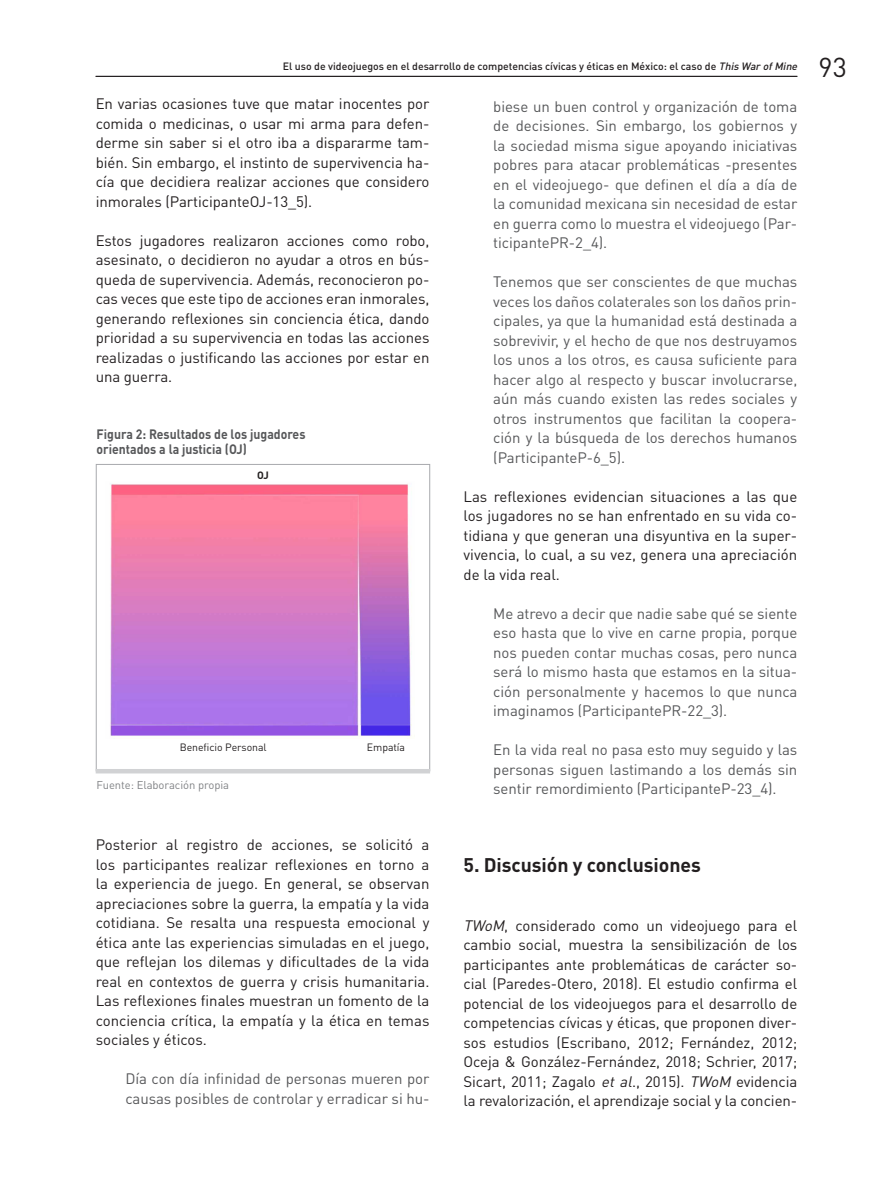
<style>
.page{position:relative;width:893px;height:1191px;background:#fff}
.page>*{position:absolute;margin:0;border:0;box-sizing:border-box;transform-origin:0 0}
.t1{font:27px "DIN Pro";color:#231f20}
.t2{font:700 19.5px "DIN Pro";letter-spacing:-.005em;color:#231f20}
.t3{font:15px/19.5px "DIN Pro";letter-spacing:-.005em;color:#231f20;text-align:justify}
.t4{font:15px/19.5px "DIN Pro";letter-spacing:-.005em;color:#57585a;text-align:justify}
.t5{font:700 13.5px/15px "DIN Pro";color:#57585a;scale:.91 1}
.t6{font:11.25px "DIN Pro";letter-spacing:-.005em;color:#808285}
.t7{font:500 10.5px "DIN Pro";color:#231f20}
.t8{font:10.5px "DIN Pro";letter-spacing:-.005em;color:#231f20}
.t9{font:700 10.5px "DIN Pro";color:#231f20}
.s1{font-style:italic}
</style>
<div class="page">
<hr style="left:96px;top:76px;width:701px;height:1px;background:#231f20">
<hr style="left:96px;top:769px;width:334px;height:4px;background:#d1d2d4">
<img style="left:110px;top:483px;width:302px;height:254px">
<p class="t7" style="left:283px;top:57px;width:519px">El uso de videojuegos en el desarrollo de competencias cívicas y éticas en México: el caso de <span class="s1">ThisWarofMine</span></p>
<h1 class="t1" style="left:819px;top:48px;width:30px">93</h1>
<p class="t3" style="left:96px;top:93px;width:335px">En varias ocasiones tuve que matar inocentes por comida o medicinas, o usar mi arma para defen&shy;derme sin saber si el otro iba a dispararme tam&shy;bién. Sin embargo, el instinto de supervivencia ha&shy;cía que decidiera realizar acciones que considero inmorales (ParticipanteOJ-13_5).</p>
<p class="t3" style="left:96px;top:230px;width:335px">Estos jugadores realizaron acciones como robo, asesinato, o decidieron no ayudar a otros en bús&shy;queda de supervivencia. Además, reconocieron po&shy;cas veces que este tipo de acciones eran inmorales, generando reflexiones sin conciencia ética, dando prioridad a su supervivencia en todas las acciones realizadas o justificando las acciones por estar en una guerra.</p>
<p class="t4" style="left:493px;top:96px;width:306px">biese un buen control y organización de toma de decisiones. Sin embargo, los gobiernos y la sociedad misma sigue apoyando iniciativas pobres para atacar problemáticas -presentes en el videojuego- que definen el día a día de la comunidad mexicana sin necesidad de estar en guerra como lo muestra el videojuego (Par&shy;ticipantePR-2_4).</p>
<p class="t4" style="left:493px;top:271px;width:306px">Tenemos que ser conscientes de que muchas veces los daños colaterales son los daños prin&shy;cipales, ya que la humanidad está destinada a sobrevivir, y el hecho de que nos destruyamos los unos a los otros, es causa suficiente para hacer algo al respecto y buscar involucrarse, aún más cuando existen las redes sociales y otros instrumentos que facilitan la coopera&shy;ción y la búsqueda de los derechos humanos (ParticipanteP-6_5).</p>
<p class="t3" style="left:463px;top:486px;width:335px">Las reflexiones evidencian situaciones a las que los jugadores no se han enfrentado en su vida co&shy;tidiana y que generan una disyuntiva en la super&shy;vivencia, lo cual, a su vez, genera una apreciación de la vida real.</p>
<p class="t4" style="left:493px;top:603px;width:306px">Me atrevo a decir que nadie sabe qué se siente eso hasta que lo vive en carne propia, porque nos pueden contar muchas cosas, pero nunca será lo mismo hasta que estamos en la situa&shy;ción personalmente y hacemos lo que nunca imaginamos (ParticipantePR-22_3).</p>
<p class="t4" style="left:493px;top:739px;width:306px">En la vida real no pasa esto muy seguido y las personas siguen lastimando a los demás sin sentir remordimiento (ParticipanteP-23_4).</p>
<p class="t5" style="left:97px;top:425px;width:231px">Figura 2: Resultados de los jugadores orientados a la justicia (OJ)</p>
<p class="t9" style="left:257px;top:466px;width:13px">OJ</p>
<p class="t8" style="left:180px;top:740px;width:88px">Beneficio Personal</p>
<p class="t8" style="left:367px;top:740px;width:40px">Empatía</p>
<p class="t6" style="left:97px;top:777px;width:134px">Fuente: Elaboración propia</p>
<p class="t3" style="left:96px;top:834px;width:335px">Posterior al registro de acciones, se solicitó a los participantes realizar reflexiones en torno a la experiencia de juego. En general, se observan apreciaciones sobre la guerra, la empatía y la vida cotidiana. Se resalta una respuesta emocional y ética ante las experiencias simuladas en el juego, que reflejan los dilemas y dificultades de la vida real en contextos de guerra y crisis humanitaria.<br>Las reflexiones finales muestran un fomento de la conciencia crítica, la empatía y la ética en temas sociales y éticos.</p>
<p class="t4" style="left:125px;top:1068px;width:306px">Día con día infinidad de personas mueren por causas posibles de controlar y erradicar si hu-</p>
<h2 class="t2" style="left:463px;top:849px;width:239px">5. Discusión y conclusiones</h2>
<p class="t3" style="left:463px;top:915px;width:335px"><span class="s1">TWoM</span>, considerado como un videojuego para el cambio social, muestra la sensibilización de los participantes ante problemáticas de carácter so&shy;cial (Paredes-Otero, 2018). El estudio confirma el potencial de los videojuegos para el desarrollo de competencias cívicas y éticas, que proponen diver&shy;sos estudios (Escribano, 2012; Fernández, 2012; Oceja &amp; González-Fernández, 2018; Schrier, 2017; Sicart, 2011; Zagalo <span class="s1">et al</span>., 2015). <span class="s1">TWoM</span> evidencia la revalorización, el aprendizaje social y la concien-</p>
</div>
